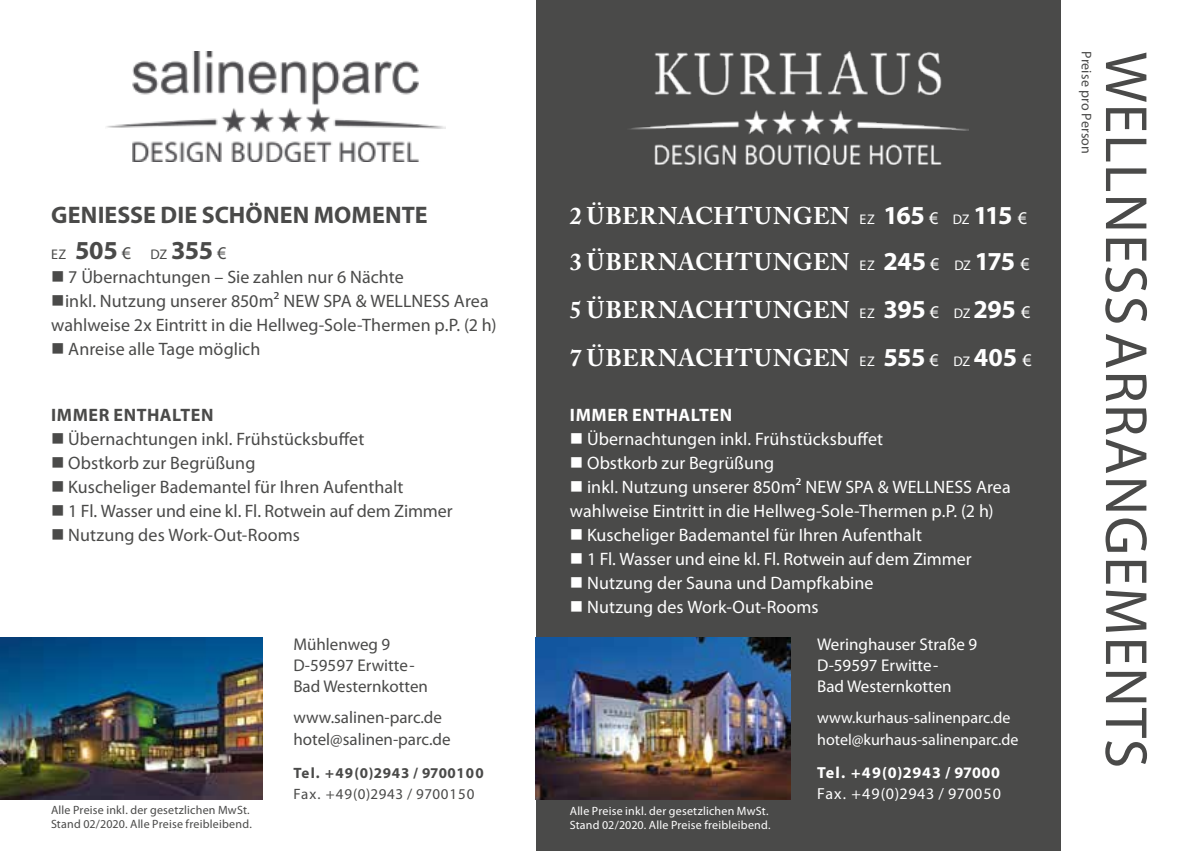
<style>
.page{position:relative;width:1202px;height:851px;background:#fff}
.page>*{position:absolute;margin:0;border:0;box-sizing:border-box;transform-origin:0 0}
.t1{font:60px "Myriad Pro";letter-spacing:.02em;color:#4a4a49}
.t2{font:700 26px "Myriad Pro";letter-spacing:-.015em;color:#4a4a49}
.t3{font:700 24px/47.4px "Adobe Caslon Pro";letter-spacing:.025em;color:#fff}
.t4{font:700 24px "Myriad Pro";letter-spacing:.005em;color:#4a4a49}
.t5{font:18px/24px "Myriad Pro";letter-spacing:.005em;color:#4a4a49}
.t6{font:18px/24px "Myriad Pro";letter-spacing:.005em;color:#fff}
.t7{font:700 18px "Myriad Pro";letter-spacing:.03em;color:#fff}
.t8{font:700 18px "Myriad Pro";letter-spacing:.03em;color:#4a4a49}
.t9{font:17px/21px "Myriad Pro";color:#4a4a49}
.t10{font:17px/21px "Myriad Pro";color:#fff}
.t11{font:16px/21px "Myriad Pro";color:#fff}
.t12{font:16px "Myriad Pro";letter-spacing:.05em;color:#fff}
.t13{font:700 16px "Myriad Pro";letter-spacing:.04em;color:#fff}
.t14{font:700 15px "Myriad Pro";letter-spacing:.05em;color:#4a4a49}
.t15{font:15px "Myriad Pro";letter-spacing:.05em;color:#4a4a49}
.t16{font:14px "Myriad Pro";letter-spacing:.015em;color:#4a4a49}
.t17{font:12px/14.4px "Myriad Pro";letter-spacing:.015em;color:#fff}
.t18{font:12px/14.4px "Myriad Pro";letter-spacing:.015em;color:#4a4a49}
.s1{font-weight:400;font-size:14px}
.s2{font-weight:400;font-size:18px}
.s3{font-family:"Myriad Pro";font-weight:400;font-size:14px}
.s4{font-family:"Myriad Pro";font-size:26px}
.s5{font-family:"Myriad Pro";font-weight:400;font-size:18px}
</style>
<div class="page">
<div style="left:536px;top:0;width:524px;height:850px;background:#4a4a49"></div>
<img style="left:630px;top:51px;width:338px;height:113px">
<img style="left:106px;top:51px;width:340px;height:111px">
<img style="left:0;top:637px;width:262px;height:162px">
<img style="left:536px;top:637px;width:255px;height:162px">
<h3 class="t4" style="left:51px;top:199px;width:378px">GENIESSE DIE SCHÖNEN MOMENTE</h3>
<h2 class="t2" style="left:51px;top:233px;width:177px"><span class="s1">EZ</span> 505 <span class="s2">€</span> <span class="s1">DZ</span> 355 <span class="s2">€</span></h2>
<p class="t5" style="left:51px;top:264px;width:354px">■ 7 Übernachtungen – Sie zahlen nur 6 Nächte</p>
<p class="t5" style="left:51px;top:288px;width:447px">■inkl. Nutzung unserer 850m² NEW SPA &amp; WELLNESS Area wahlweise 2x Eintritt in die Hellweg-Sole-Thermen p.P. (2 h)</p>
<p class="t5" style="left:51px;top:336px;width:211px">■ Anreise alle Tage möglich</p>
<p class="t8" style="left:51px;top:403px;width:164px">IMMER ENTHALTEN</p>
<p class="t5" style="left:51px;top:426px;width:315px">■ Übernachtungen inkl. Frühstücksbuffet</p>
<p class="t5" style="left:51px;top:450px;width:206px">■ Obstkorb zur Begrüßung</p>
<p class="t5" style="left:51px;top:474px;width:354px">■ Kuscheliger Bademantel für Ihren Aufenthalt</p>
<p class="t5" style="left:51px;top:498px;width:403px">■ 1 Fl. Wasser und eine kl. Fl. Rotwein auf dem Zimmer</p>
<p class="t5" style="left:51px;top:522px;width:250px">■ Nutzung des Work-Out-Rooms</p>
<p class="t18" style="left:51px;top:802px;width:202px">Alle Preise inkl. der gesetzlichen MwSt.<br>Stand 02/2020. Alle Preise freibleibend.</p>
<p class="t9" style="left:293px;top:634px;width:136px">Mühlenweg 9<br>D-59597 Erwitte-<br>Bad Westernkotten</p>
<p class="t9" style="left:293px;top:707px;width:159px">www.salinen-parc.de hotel@salinen-parc.de</p>
<p class="t14" style="left:293px;top:762px;width:192px">Tel. +49(0)2943 / 9700100</p>
<p class="t15" style="left:293px;top:784px;width:183px">Fax. +49(0)2943 / 9700150</p>
<h3 class="t3" style="left:570px;top:192px;width:463px">2 ÜBERNACHTUNGEN <span class="s3">EZ</span> <span class="s4">165</span> <span class="s5">€</span> <span class="s3">DZ</span> <span class="s4">115</span> <span class="s5">€<br></span>3 ÜBERNACHTUNGEN <span class="s3">EZ</span> <span class="s4">245</span> <span class="s5">€</span> <span class="s3">DZ</span> <span class="s4">175</span> <span class="s5">€<br></span>5 ÜBERNACHTUNGEN <span class="s3">EZ</span> <span class="s4">395</span> <span class="s5">€</span> <span class="s3">DZ</span> <span class="s4">295</span> <span class="s5">€<br></span>7 ÜBERNACHTUNGEN <span class="s3">EZ</span> <span class="s4">555</span> <span class="s5">€</span> <span class="s3">DZ</span> <span class="s4">405</span> <span class="s5">€</span></h3>
<p class="t7" style="left:570px;top:403px;width:164px">IMMER ENTHALTEN</p>
<p class="t6" style="left:570px;top:426px;width:315px">■ Übernachtungen inkl. Frühstücksbuffet</p>
<p class="t6" style="left:570px;top:450px;width:206px">■ Obstkorb zur Begrüßung</p>
<p class="t6" style="left:570px;top:474px;width:442px">■ inkl. Nutzung unserer 850m² NEW SPA &amp; WELLNESS Area wahlweise Eintritt in die Hellweg-Sole-Thermen p.P. (2 h)</p>
<p class="t6" style="left:570px;top:522px;width:354px">■ Kuscheliger Bademantel für Ihren Aufenthalt</p>
<p class="t6" style="left:570px;top:546px;width:403px">■ 1 Fl. Wasser und eine kl. Fl. Rotwein auf dem Zimmer</p>
<p class="t6" style="left:570px;top:570px;width:305px">■ Nutzung der Sauna und Dampfkabine</p>
<p class="t6" style="left:570px;top:594px;width:250px">■ Nutzung des Work-Out-Rooms</p>
<p class="t17" style="left:570px;top:803px;width:202px">Alle Preise inkl. der gesetzlichen MwSt.<br>Stand 02/2020. Alle Preise freibleibend.</p>
<p class="t10" style="left:817px;top:634px;width:162px">Weringhauser Straße 9<br>D-59597 Erwitte-<br>Bad Westernkotten</p>
<p class="t11" style="left:817px;top:707px;width:203px">www.kurhaus-salinenparc.de hotel@kurhaus-salinenparc.de</p>
<p class="t13" style="left:817px;top:761px;width:184px">Tel. +49(0)2943 / 97000</p>
<p class="t12" style="left:817px;top:783px;width:185px">Fax. +49(0)2943 / 970050</p>
<p class="t16" style="left:1095px;top:51px;width:104px;rotate:90deg">Preise pro Person</p>
<h1 class="t1" style="left:1163px;top:52px;width:718px;rotate:90deg">WELLNESSARRANGEMENTS</h1>
</div>
